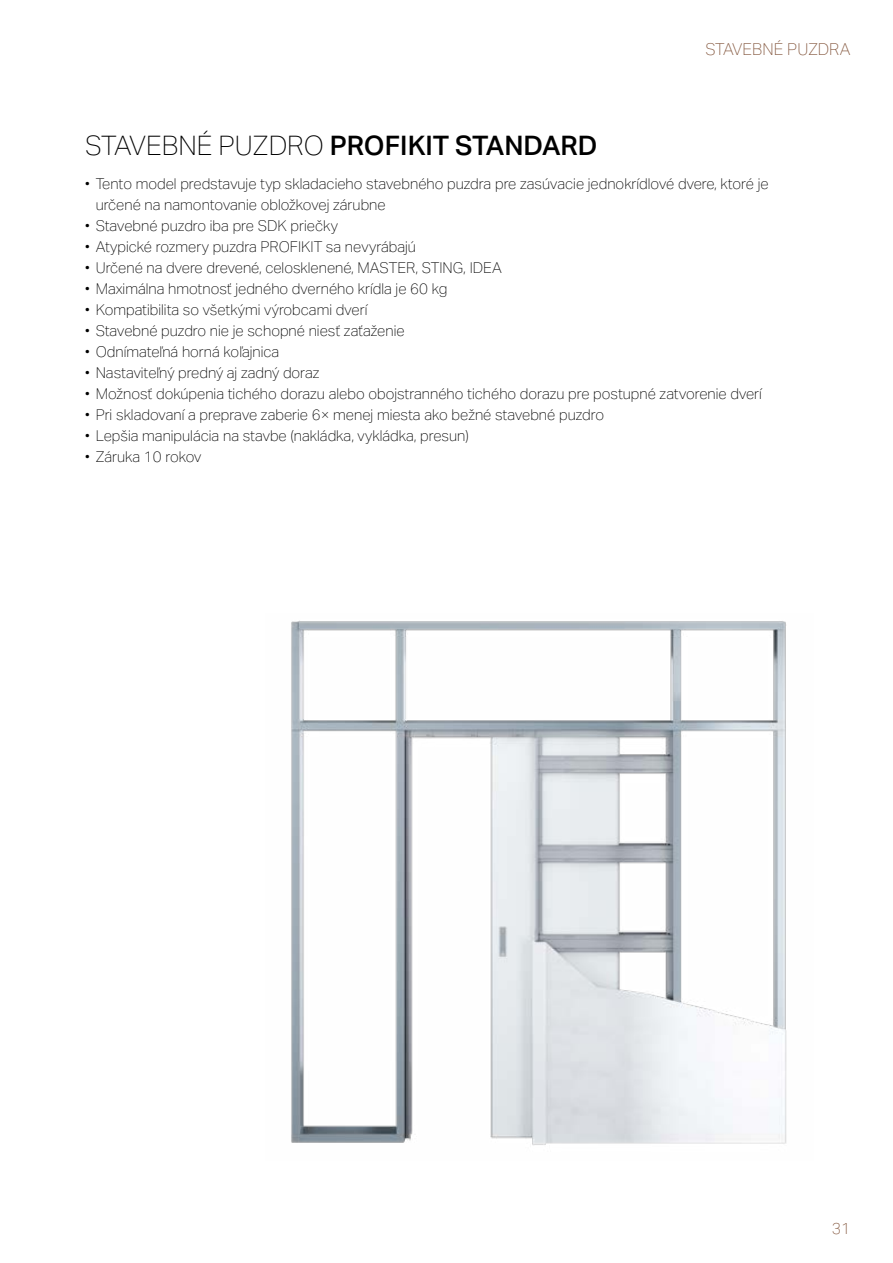
<style>
.page{position:relative;width:893px;height:1263px;background:#fff}
.page>*{position:absolute;margin:0;border:0;box-sizing:border-box;transform-origin:0 0}
.t1{font:500 27px "Aktiv Grotesk";color:#000}
.t2{font:100 16.5px "Aktiv Grotesk";color:#805238}
.t3{font:100 15.75px "Aktiv Grotesk";color:#805238}
.t4{font:100 15px/21px "Aktiv Grotesk";color:#000}
.s1{font-weight:100}
</style>
<div class="page">
<img style="left:291px;top:620px;width:496px;height:526px">
<p class="t2" style="left:705px;top:40px;width:147px">STAVEBNÉ PUZDRA</p>
<h1 class="t1" style="left:85px;top:129px;width:514px"><span class="s1">STAVEBNÉ PUZDRO</span> PROFIKIT STANDARD</h1>
<p class="t4" style="left:96px;top:173px;width:674px;text-indent:-11px">• Tento model predstavuje typ skladacieho stavebného puzdra pre zasúvacie jednokrídlové dvere, ktoré je určené na namontovanie obložkovej zárubne</p>
<p class="t4" style="left:85px;top:215px;width:254px">• Stavebné puzdro iba pre SDK priečky</p>
<p class="t4" style="left:85px;top:236px;width:332px">• Atypické rozmery puzdra PROFIKIT sa nevyrábajú</p>
<p class="t4" style="left:85px;top:257px;width:418px">• Určené na dvere drevené, celosklenené, MASTER, STING, IDEA</p>
<p class="t4" style="left:85px;top:278px;width:364px">• Maximálna hmotnosť jedného dverného krídla je 60 kg</p>
<p class="t4" style="left:85px;top:299px;width:284px">• Kompatibilita so všetkými výrobcami dverí</p>
<p class="t4" style="left:85px;top:320px;width:321px">• Stavebné puzdro nie je schopné niesť zaťaženie</p>
<p class="t4" style="left:85px;top:341px;width:196px">• Odnímateľná horná koľajnica</p>
<p class="t4" style="left:85px;top:362px;width:236px">• Nastaviteľný predný aj zadný doraz</p>
<p class="t4" style="left:85px;top:383px;width:678px">• Možnosť dokúpenia tichého dorazu alebo obojstranného tichého dorazu pre postupné zatvorenie dverí</p>
<p class="t4" style="left:85px;top:404px;width:520px">• Pri skladovaní a preprave zaberie 6× menej miesta ako bežné stavebné puzdro</p>
<p class="t4" style="left:85px;top:425px;width:385px">• Lepšia manipulácia na stavbe (nakládka, vykládka, presun)</p>
<p class="t4" style="left:85px;top:446px;width:118px">• Záruka 10 rokov</p>
<p class="t3" style="left:832px;top:1219px;width:20px">31</p>
</div>
